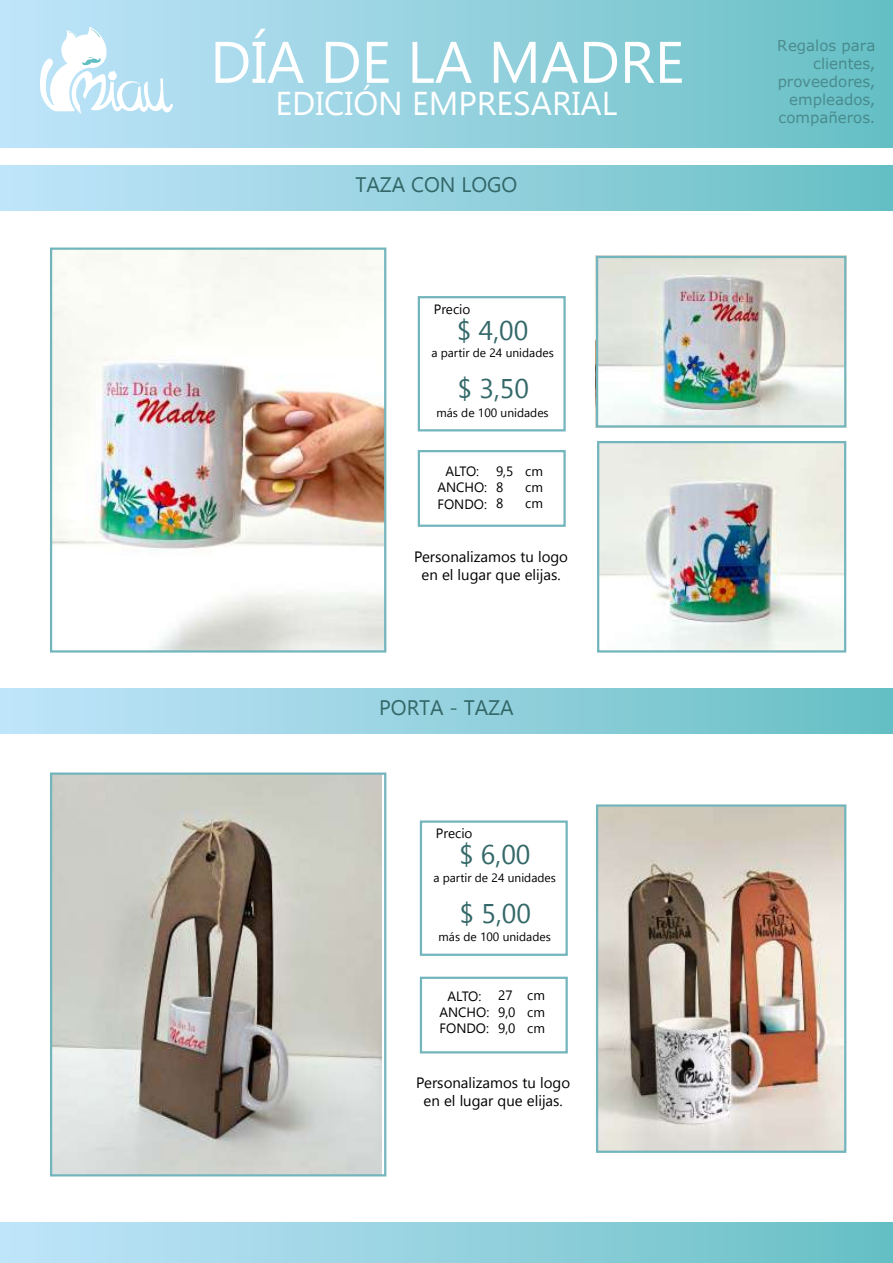
<style>
.page{position:relative;width:893px;height:1263px;background:#fff}
.page>*{position:absolute;margin:0;border:0;box-sizing:border-box;transform-origin:0 0}
.t1{font:58.5px "Myanmar Text";color:#fff}
.t2{font:33px "Myanmar Text";color:#fff}
.t3{font:27px "Myanmar Text";color:#336768}
.t4{font:21px "Myanmar Text";color:#336768}
.t5{font:15px/18px "Verdana Pro";color:#336767;text-align:right}
.t6{font:15px "Segoe UI Emoji";color:#000}
.t7{font:12px "Segoe UI Emoji";color:#000}
</style>
<div class="page">
<div style="left:0;top:0;width:893px;height:147px;background:linear-gradient(to right,#c2e5fb,#68bfc4)"></div>
<div style="left:0;top:1222px;width:893px;height:41px;background:linear-gradient(to right,#c2e5fb,#68bfc4)"></div>
<svg style="left:40px;top:27px;width:133px;height:87px"></svg>
<div style="left:1px;top:166px;width:891px;height:45px;background:linear-gradient(to right,#c2e5fb,#68bfc4)"></div>
<div style="left:1px;top:689px;width:891px;height:45px;background:linear-gradient(to right,#c2e5fb,#68bfc4)"></div>
<div style="left:418px;top:450px;width:148px;height:77px;border:2px solid #72b5bc"></div>
<div style="left:420px;top:820px;width:148px;height:136px;border:2px solid #72b5bc"></div>
<div style="left:420px;top:977px;width:148px;height:76px;border:2px solid #72b5bc"></div>
<div style="left:418px;top:296px;width:148px;height:135px;border:2px solid #72b5bc"></div>
<img style="left:599px;top:807px;width:244px;height:343px">
<div style="left:596px;top:804px;width:250px;height:349px;border:2px solid #72b5bc"></div>
<img style="left:53px;top:775px;width:328px;height:398px">
<div style="left:50px;top:772px;width:336px;height:404px;border:2px solid #72b5bc"></div>
<img style="left:600px;top:444px;width:243px;height:205px">
<div style="left:597px;top:441px;width:249px;height:211px;border:2px solid #72b5bc"></div>
<img style="left:53px;top:250px;width:330px;height:399px">
<div style="left:50px;top:247px;width:336px;height:405px;border:2px solid #72b5bc"></div>
<img style="left:599px;top:259px;width:244px;height:166px">
<div style="left:596px;top:256px;width:250px;height:172px;border:2px solid #72b5bc"></div>
<h1 class="t1" style="left:210px;top:28px;width:476px">DÍA DE LA MADRE</h1>
<p class="t5" style="left:778px;top:37px;width:99px">Regalos para clientes, proveedores, empleados, compañeros.</p>
<h2 class="t2" style="left:276px;top:85px;width:343px">EDICIÓN EMPRESARIAL</h2>
<h3 class="t4" style="left:355px;top:173px;width:164px">TAZA CON LOGO</h3>
<h3 class="t3" style="left:457px;top:315px;width:73px">$ 4,00</h3>
<p class="t7" style="left:496px;top:344px;width:25px">✔ ◆■</p>
<h3 class="t3" style="left:457px;top:373px;width:73px">$ 3,50</h3>
<p class="t6" style="left:435px;top:545px;width:36px">▲□■ ●</p>
<p class="t6" style="left:501px;top:545px;width:68px">□▲ ▼◆ ●□ □</p>
<p class="t6" style="left:429px;top:563px;width:42px">■ ● ●◆</p>
<h3 class="t4" style="left:379px;top:696px;width:136px">PORTA - TAZA</h3>
<h3 class="t3" style="left:459px;top:839px;width:73px">$ 6,00</h3>
<p class="t7" style="left:498px;top:868px;width:25px">✔ ◆■</p>
<h3 class="t3" style="left:460px;top:898px;width:73px">$ 5,00</h3>
<p class="t6" style="left:437px;top:1071px;width:36px">▲□■ ●</p>
<p class="t6" style="left:503px;top:1071px;width:68px">□▲ ▼◆ ●□ □</p>
<p class="t6" style="left:431px;top:1089px;width:42px">■ ● ●◆</p>
</div>
